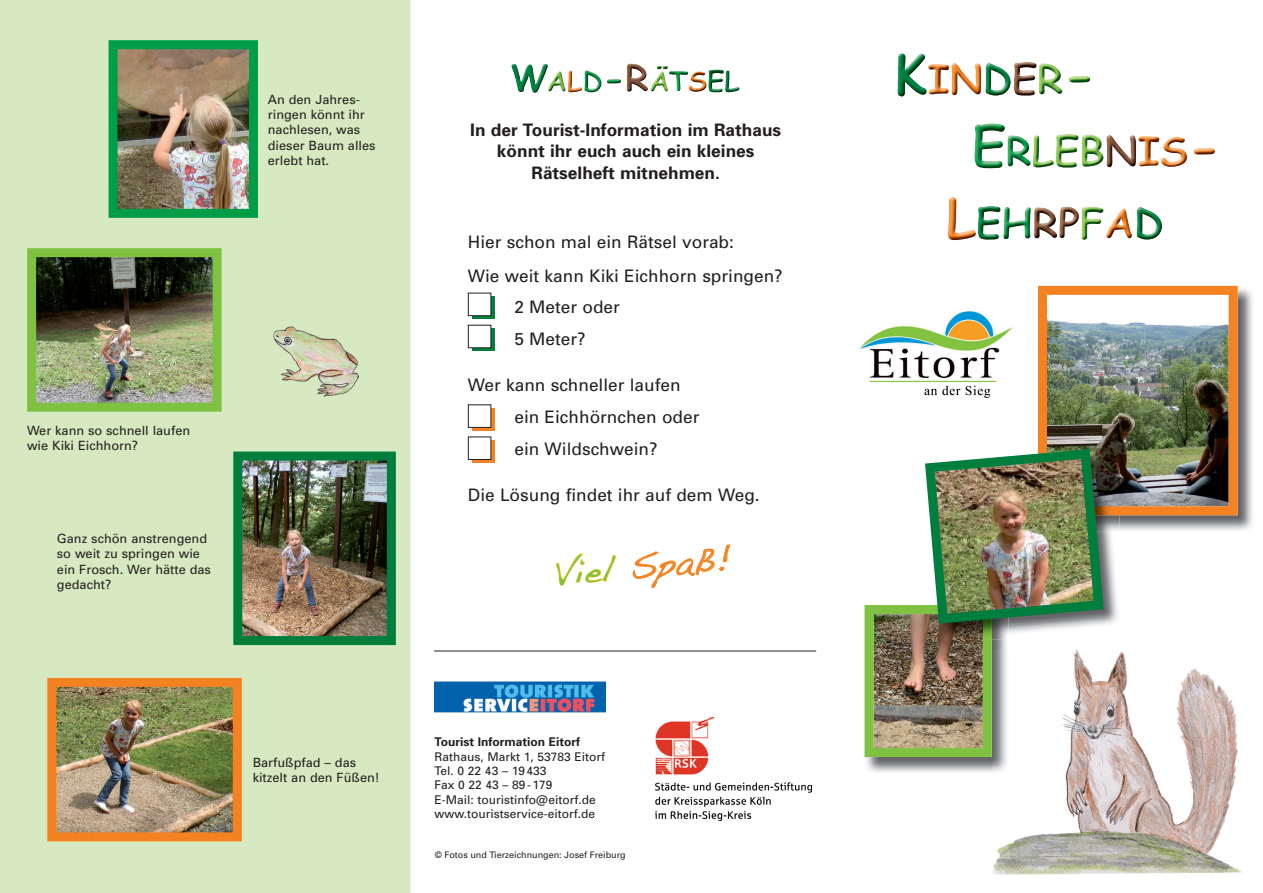
<style>
.page{position:relative;width:1263px;height:893px;background:#fff}
.page>*{position:absolute;margin:0;border:0;box-sizing:border-box;transform-origin:0 0}
.t1{font:35.4px "Handwriting Dakota";color:#f58220}
.t2{font:17.25px/31.7px "Univers";color:#231f20}
.t3{font:700 17.25px/21.1px "Univers";color:#231f20;text-align:center}
.t4{font:12.75px/15.3px "Univers";color:#231f20}
.t5{font:12px/14.4px "Univers";color:#231f20}
.t6{font:700 12px "Univers";color:#231f20}
.t7{font:9px "Univers";color:#231f20}
.s1{color:#7fc241}
</style>
<div class="page">
<div style="left:0;top:0;width:410px;height:893px;background:#d6e9c0"></div>
<svg style="left:556px;top:553px;width:60px;height:33px"></svg>
<svg style="left:632px;top:544px;width:99px;height:44px"></svg>
<img style="left:512px;top:64px;width:36px;height:28px">
<img style="left:548px;top:71px;width:17px;height:20px">
<img style="left:568px;top:70px;width:14px;height:22px">
<img style="left:584px;top:70px;width:17px;height:22px">
<img style="left:607px;top:79px;width:14px;height:4px">
<img style="left:627px;top:64px;width:21px;height:28px">
<img style="left:650px;top:66px;width:18px;height:25px">
<img style="left:669px;top:71px;width:20px;height:20px">
<img style="left:689px;top:71px;width:17px;height:21px">
<img style="left:708px;top:69px;width:31px;height:23px">
<img style="left:655px;top:717px;width:156px;height:103px">
<hr style="left:434px;top:651px;width:382px;height:1px;background:#231f20">
<img style="left:435px;top:681px;width:170px;height:32px">
<img style="left:860px;top:312px;width:153px;height:85px">
<img style="left:119px;top:50px;width:129px;height:158px">
<div style="left:109px;top:40px;width:149px;height:178px;border:9px solid #009d48"></div>
<img style="left:37px;top:258px;width:175px;height:144px">
<div style="left:27px;top:248px;width:195px;height:164px;border:9px solid #7fc241"></div>
<img style="left:57px;top:688px;width:175px;height:143px">
<div style="left:47px;top:678px;width:195px;height:163px;border:9px solid #f58220"></div>
<img style="left:1119px;top:288px;width:134px;height:243px">
<img style="left:1038px;top:286px;width:200px;height:229px">
<img style="left:897px;top:53px;width:30px;height:44px">
<img style="left:928px;top:63px;width:53px;height:32px">
<img style="left:985px;top:63px;width:25px;height:33px">
<img style="left:1014px;top:62px;width:22px;height:34px">
<img style="left:1039px;top:63px;width:51px;height:31px">
<img style="left:974px;top:123px;width:57px;height:45px">
<img style="left:1033px;top:134px;width:70px;height:34px">
<img style="left:1106px;top:135px;width:30px;height:32px">
<img style="left:1138px;top:136px;width:77px;height:31px">
<img style="left:947px;top:197px;width:29px;height:43px">
<img style="left:978px;top:206px;width:22px;height:34px">
<img style="left:1003px;top:207px;width:28px;height:31px">
<img style="left:1034px;top:207px;width:45px;height:31px">
<img style="left:1081px;top:206px;width:22px;height:34px">
<img style="left:1106px;top:208px;width:26px;height:30px">
<img style="left:1137px;top:207px;width:25px;height:33px">
<img style="left:865px;top:757px;width:128px;height:16px">
<img style="left:1108px;top:532px;width:10px;height:92px">
<img style="left:1108px;top:515px;width:11px;height:17px">
<img style="left:1108px;top:449px;width:11px;height:66px">
<img style="left:864px;top:444px;width:244px;height:313px">
<img style="left:243px;top:462px;width:143px;height:173px">
<div style="left:233px;top:452px;width:163px;height:193px;border:9px solid #007e3d"></div>
<div style="left:472px;top:296px;width:22px;height:23px;background:linear-gradient(to right,#076a36,#047339)"></div>
<div style="left:468px;top:293px;width:23px;height:23px;background:#fff"></div>
<div style="left:468px;top:293px;width:23px;height:23px;border:1px solid #231f20"></div>
<svg style="left:472px;top:328px;width:22px;height:23px"></svg>
<div style="left:468px;top:325px;width:23px;height:23px;background:#fff"></div>
<div style="left:468px;top:325px;width:23px;height:23px;border:1px solid #231f20"></div>
<div style="left:472px;top:408px;width:22px;height:23px;background:linear-gradient(to right,#f58220,#f58220)"></div>
<div style="left:468px;top:405px;width:23px;height:22px;background:#fff"></div>
<div style="left:468px;top:404px;width:23px;height:24px;border:1px solid #231f20"></div>
<div style="left:472px;top:440px;width:22px;height:23px;background:linear-gradient(to right,#f18020,#f38120)"></div>
<div style="left:468px;top:437px;width:23px;height:22px;background:#fff"></div>
<div style="left:468px;top:437px;width:23px;height:23px;border:1px solid #231f20"></div>
<img style="left:1008px;top:649px;width:184px;height:90px">
<img style="left:1192px;top:668px;width:46px;height:161px">
<img style="left:1008px;top:739px;width:185px;height:90px">
<img style="left:993px;top:829px;width:249px;height:45px">
<img style="left:993px;top:649px;width:15px;height:123px">
<img style="left:273px;top:326px;width:85px;height:70px">
<p class="t4" style="left:268px;top:91px;width:109px">An den Jahres&shy;ringen könnt ihr nachlesen, was dieser Baum alles erlebt hat.</p>
<p class="t4" style="left:27px;top:423px;width:165px">Wer kann so schnell laufen wie Kiki Eichhorn?</p>
<p class="t4" style="left:57px;top:530px;width:155px">Ganz schön anstrengend so weit zu springen wie ein Frosch. Wer hätte das gedacht?</p>
<h2 class="t3" style="left:470px;top:119px;width:312px">In der Tourist-Information im Rathaus könnt ihr euch auch ein kleines<br>Rätselheft mitnehmen.</h2>
<h2 class="t2" style="left:468px;top:225px;width:316px;line-height:33.8px">Hier schon mal ein Rätsel vorab:<br>Wie weit kann Kiki Eichhorn springen?</h2>
<h2 class="t2" style="left:514px;top:291px;width:107px">2 Meter oder<br>5 Meter?</h2>
<h2 class="t2" style="left:514px;top:369px;width:186px;text-indent:-47px">Wer kann schneller laufen ein Eichhörnchen oder ein Wildschwein?</h2>
<h2 class="t2" style="left:468px;top:479px;width:293px">Die Lösung findet ihr auf dem Weg.</h2>
<h1 class="t1" style="left:552px;top:553px;width:179px;rotate:-5deg"><span class="s1">Viel</span> Spaß!</h1>
<p class="t4" style="left:253px;top:754px;width:129px">Barfußpfad – das kitzelt an den Füßen!</p>
<p class="t6" style="left:434px;top:734px;width:147px">Tourist Information Eitorf</p>
<p class="t5" style="left:434px;top:749px;width:172px">Rathaus, Markt 1, 53783 Eitorf<br>Tel. 0 22 43 – 19 433<br>Fax 0 22 43 – 89 - 179<br>E-Mail: touristinfo@eitorf.de www.touristservice-eitorf.de</p>
<p class="t7" style="left:435px;top:849px;width:193px">© Fotos und Tierzeichnungen: Josef Freiburg</p>
</div>
